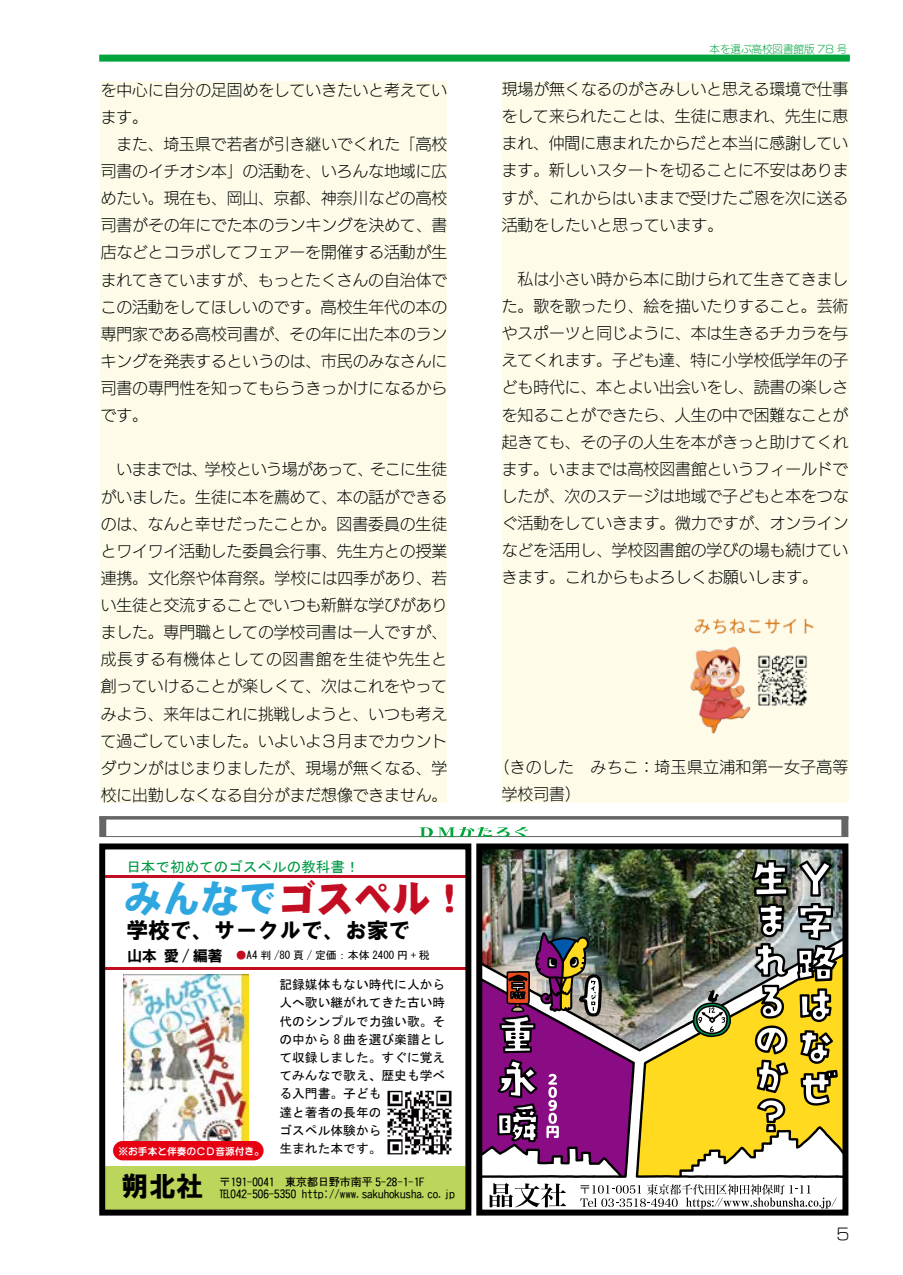
<style>
.page{position:relative;width:903px;height:1275px;background:#fff}
.page>*{position:absolute;margin:0;border:0;box-sizing:border-box;transform-origin:0 0}
.t1{font:38.32px "DF Gothic EB WIN RKSJ H";color:#c30d23}
.t2{font:27.3px "HGS Soei Kakugothic UB";color:#000}
.t3{font:21.88px "HG Soei Kakugothic UB";color:#000}
.t4{font:16.1px "New Rodin Pro L";color:#000}
.t5{font:15.75px/27.1px "New Rodin Pro L";color:#000;text-align:justify}
.t6{font:15.75px/27.1px "New Rodin Pro L";letter-spacing:.025em;color:#000}
.t7{font:14.53px "MS Gothic";color:#094}
.t8{font:12.78px/18.2px "MS Gothic";color:#000}
.t9{font:10.85px/12.8px "Iwata Chu Gothic";color:#000}
.t10{font:10.85px "Koz Go Pr 6 N";color:#000}
.t11{font:10.85px "MS Gothic";color:#000}
.t12{font:10.5px "New Rodin Pro L";color:#00a43e}
.t13{font:9.62px "Iwata Futomaru Gothic";color:#fff}
.s1{color:#2ea7e0}
.s2{font-family:"N Go IWA HW Bd";font-size:14.53px}
.s3{color:#c30d23}
</style>
<div class="page">
<div style="left:99px;top:55px;width:751px;height:7px;background:#00a43e"></div>
<div style="left:101px;top:82px;width:346px;height:721px;background:#fefce9"></div>
<div style="left:502px;top:81px;width:346px;height:721px;background:#fefce9"></div>
<div style="left:102px;top:1166px;width:366px;height:46px;background:#bbd65a"></div>
<hr style="left:102px;top:875px;width:366px;height:2px;background:#c30d23">
<hr style="left:102px;top:967px;width:366px;height:2px;background:#c30d23">
<img style="left:124px;top:974px;width:125px;height:167px">
<img style="left:387px;top:1090px;width:65px;height:65px">
<div style="left:113px;top:1141px;width:151px;height:19px;background:#e60012;border-radius:10px"></div>
<div style="left:99px;top:843px;width:372px;height:372px;border:6px solid #000"></div>
<img style="left:483px;top:850px;width:358px;height:25px">
<img style="left:483px;top:859px;width:153px;height:349px">
<svg style="left:634px;top:875px;width:207px;height:333px"></svg>
<img style="left:678px;top:858px;width:163px;height:319px">
<img style="left:483px;top:921px;width:151px;height:256px">
<div style="left:476px;top:843px;width:372px;height:372px;border:6px solid #000"></div>
<img style="left:690px;top:618px;width:124px;height:116px">
<svg style="left:99px;top:816px;width:749px;height:4px;background:#787676"></svg>
<div style="left:99px;top:817px;width:7px;height:20px;background:#666464"></div>
<div style="left:841px;top:817px;width:7px;height:20px;background:#666464"></div>
<hr style="left:102px;top:836px;width:740px;height:1px;background:#666464">
<svg style="left:420px;top:827px;width:108px;height:10px"></svg>
<p class="t5" style="left:101px;top:75px;width:348px">を中心に自分の足固めをしていきたいと考えています。</p>
<p class="t5" style="left:101px;top:129px;width:348px;text-indent:16px">また、埼玉県で若者が引き継いでくれた「高校司書のイチオシ本」の活動を、いろんな地域に広めたい。現在も、岡山、京都、神奈川などの高校司書がその年にでた本のランキングを決めて、書店などとコラボしてフェアーを開催する活動が生まれてきていますが、もっとたくさんの自治体でこの活動をしてほしいのです。高校生年代の本の専門家である高校司書が、その年に出た本のランキングを発表するというのは、市民のみなさんに司書の専門性を知ってもらうきっかけになるからです。</p>
<p class="t5" style="left:101px;top:455px;width:348px;text-indent:16px">いままでは、学校という場があって、そこに生徒がいました。生徒に本を薦めて、本の話ができるのは、なんと幸せだったことか。図書委員の生徒とワイワイ活動した委員会行事、先生方との授業連携。文化祭や体育祭。学校には四季があり、若い生徒と交流することでいつも新鮮な学びがありました。専門職としての学校司書は一人ですが、成長する有機体としての図書館を生徒や先生と創っていけることが楽しくて、次はこれをやってみよう、来年はこれに挑戦しようと、いつも考えて過ごしていました。いよいよ３月までカウントダウンがはじまりましたが、現場が無くなる、学校に出勤しなくなる自分がまだ想像できません。</p>
<p class="t10" style="left:106px;top:758px;width:374px">2024「本を選ぶ」広告版下　小・中・高共通 -.pdf 1 2024/02/29 15:45:13</p>
<p class="t7" style="left:126px;top:860px;width:235px">日本で初めてのゴスペルの教科書！</p>
<h1 class="t1" style="left:124px;top:880px;width:346px"><span class="s1">みんなで</span>ゴスペル！</h1>
<h3 class="t3" style="left:126px;top:919px;width:286px">学校で、サークルで、お家で</h3>
<p class="t11" style="left:128px;top:949px;width:304px"><span class="s2">山本 愛 / 編著</span> <span class="s3">●</span>A4 判 /80 頁 / 定価：本体 2400 円 + 税</p>
<p class="t13" style="left:119px;top:1146px;width:147px">※お手本と伴奏のＣＤ音源付き。</p>
<p class="t8" style="left:279px;top:975px;width:167px">記録媒体もない時代に人から人へ歌い継がれてきた古い時代のシンプルで力強い歌。その中から 8 曲を選び楽譜として収録しました。すぐに覚えてみんなで歌え、歴史も学べる入門書。子ども<br>達と著者の長年の<br>ゴスペル体験から<br>生まれた本です。</p>
<h2 class="t2" style="left:121px;top:1172px;width:84px">朔北社</h2>
<p class="t9" style="left:220px;top:1175px;width:237px">〒191-0041　東京都日野市南平 5-28-1-1F ℡042-506-5350 http://www.sakuhokusha.co.jp</p>
<p class="t12" style="left:709px;top:41px;width:139px">本を選ぶ高校図書館版 78 号</p>
<p class="t5" style="left:502px;top:74px;width:348px">現場が無くなるのがさみしいと思える環境で仕事をして来られたことは、生徒に恵まれ、先生に恵まれ、仲間に恵まれたからだと本当に感謝しています。新しいスタートを切ることに不安はありますが、これからはいままで受けたご恩を次に送る活動をしたいと思っています。</p>
<p class="t5" style="left:502px;top:264px;width:348px;text-indent:16px">私は小さい時から本に助けられて生きてきました。歌を歌ったり、絵を描いたりすること。芸術やスポーツと同じように、本は生きるチカラを与えてくれます。子ども達、特に小学校低学年の子ども時代に、本とよい出会いをし、読書の楽しさを知ることができたら、人生の中で困難なことが起きても、その子の人生を本がきっと助けてくれます。いままでは高校図書館というフィールドでしたが、次のステージは地域で子どもと本をつなぐ活動をしていきます。微力ですが、オンラインなどを活用し、学校図書館の学びの場も続けていきます。これからもよろしくお願いします。</p>
<p class="t6" style="left:502px;top:752px;width:348px;text-indent:-8px">（きのした　みちこ：埼玉県立浦和第一女子高等学校司書）</p>
<p class="t4" style="left:836px;top:1220px;width:14px">5</p>
</div>
